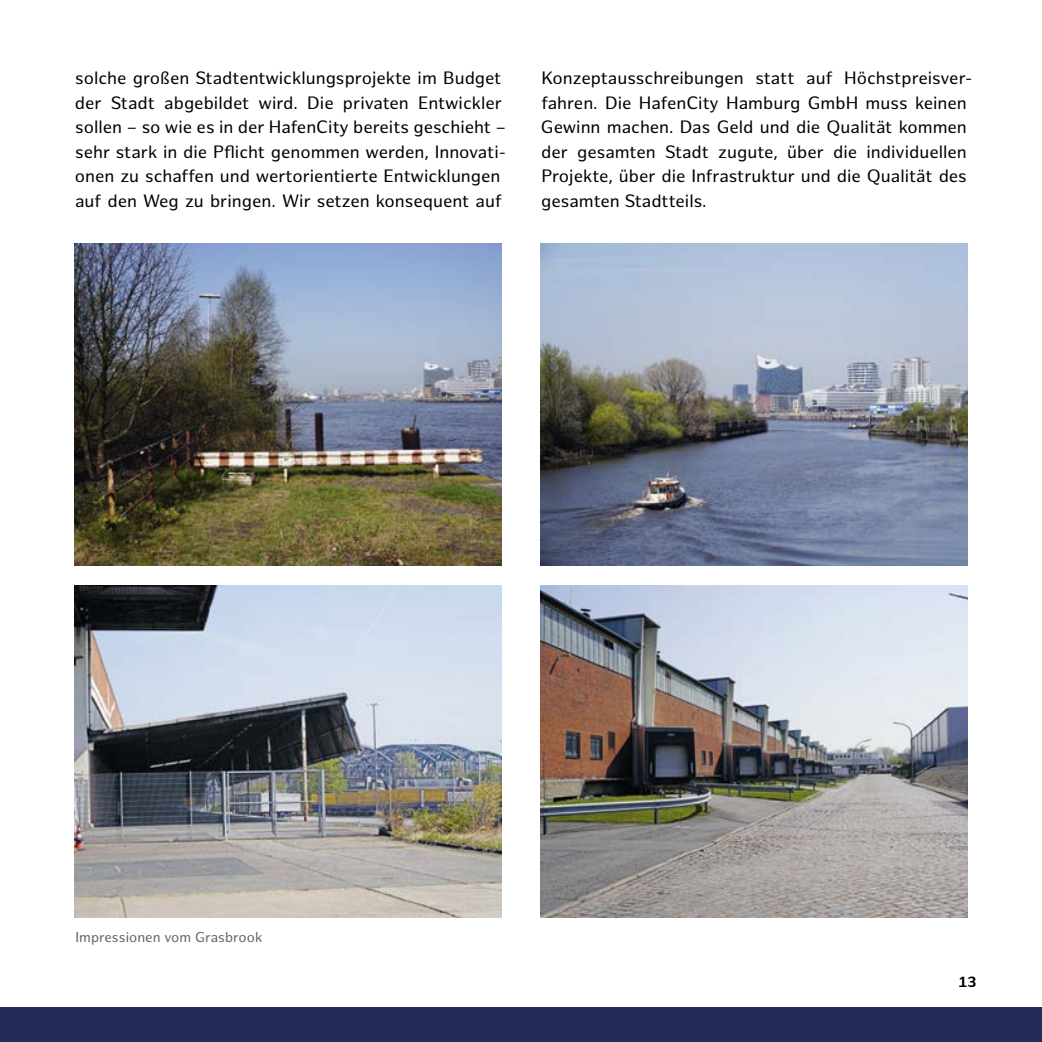
<style>
.page{position:relative;width:1042px;height:1042px;background:#fff}
.page>*{position:absolute;margin:0;border:0;box-sizing:border-box;transform-origin:0 0}
.t1{font:17.5px/24.5px "Hamburg Sans";color:#000}
.t2{font:700 14.35px "Hamburg Sans";color:#000}
.t3{font:14px "Hamburg Sans";color:#636363}
</style>
<div class="page">
<img style="left:541px;top:585px;width:426px;height:332px">
<img style="left:541px;top:243px;width:426px;height:323px">
<img style="left:74px;top:585px;width:427px;height:332px">
<img style="left:74px;top:243px;width:427px;height:323px">
<div style="left:0;top:1007px;width:1042px;height:35px;background:#222c57"></div>
<p class="t1" style="left:75px;top:66px;width:433px">solche großen Stadtentwicklungsprojekte im Budget der Stadt abgebildet wird. Die privaten Entwickler sollen – so wie es in der HafenCity bereits geschieht – sehr stark in die Pflicht genommen werden, Innovati&shy;onen zu schaffen und wertorientierte Entwicklungen auf den Weg zu bringen. Wir setzen konsequent auf</p>
<p class="t1" style="left:541px;top:66px;width:433px">Konzeptausschreibungen statt auf Höchstpreisver&shy;fahren. Die HafenCity Hamburg GmbH muss keinen Gewinn machen. Das Geld und die Qualität kommen der gesamten Stadt zugute, über die individuellen Projekte, über die Infrastruktur und die Qualität des gesamten Stadtteils.</p>
<p class="t3" style="left:75px;top:929px;width:188px">Impressionen vom Grasbrook</p>
<p class="t2" style="left:958px;top:973px;width:20px">13</p>
</div>
